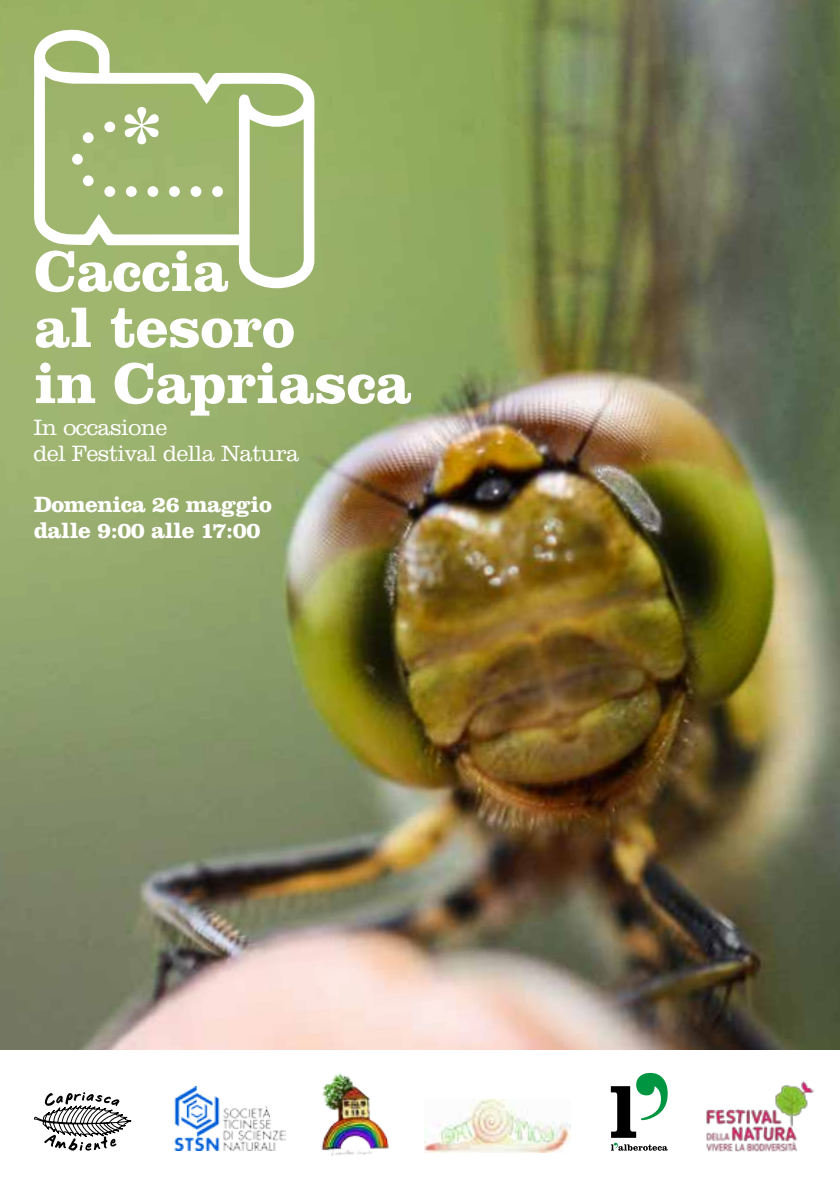
<style>
.page{position:relative;width:840px;height:1191px;background:#fff}
.page>*{position:absolute;margin:0;border:0;box-sizing:border-box;transform-origin:0 0}
.t1{font:700 59.4px/56px "Clarendon";letter-spacing:-.01em;color:#fff}
.t2{font:700 23px/26px "Clarendon";letter-spacing:-.02em;color:#fff}
.t3{font:300 23px/26px "Clarendon";letter-spacing:-.02em;color:#fff}
</style>
<div class="page">
<img style="left:0;top:0;width:839px;height:1049px">
<img style="left:321px;top:1073px;width:68px;height:83px">
<svg style="left:610px;top:1073px;width:57px;height:77px"></svg>
<img style="left:174px;top:1086px;width:112px;height:64px">
<img style="left:706px;top:1081px;width:108px;height:71px">
<svg style="left:34px;top:1092px;width:97px;height:58px"></svg>
<svg style="left:34px;top:27px;width:280px;height:264px;fill:#9db56c"></svg>
<div style="left:83px;top:132px;width:11px;height:11px;background:#fff;border-radius:50%"></div>
<div style="left:72px;top:154px;width:11px;height:11px;background:#fff;border-radius:50%"></div>
<div style="left:126px;top:186px;width:11px;height:11px;background:#fff;border-radius:50%"></div>
<div style="left:147px;top:186px;width:11px;height:11px;background:#fff;border-radius:50%"></div>
<div style="left:169px;top:186px;width:11px;height:11px;background:#fff;border-radius:50%"></div>
<div style="left:83px;top:175px;width:11px;height:11px;background:#fff;border-radius:50%"></div>
<div style="left:104px;top:121px;width:11px;height:11px;background:#fff;border-radius:50%"></div>
<div style="left:104px;top:186px;width:11px;height:11px;background:#fff;border-radius:50%"></div>
<div style="left:190px;top:186px;width:11px;height:11px;background:#fff;border-radius:50%"></div>
<div style="left:212px;top:186px;width:11px;height:11px;background:#fff;border-radius:50%"></div>
<img style="left:424px;top:1099px;width:146px;height:53px">
<h1 class="t1" style="left:34px;top:242px;width:379px">Caccia<br>al tesoro<br>in Capriasca</h1>
<p class="t3" style="left:33px;top:414px;width:267px">In occasione<br>del Festival della Natura</p>
<p class="t2" style="left:34px;top:491px;width:239px">Domenica 26 maggio dalle 9:00 alle 17:00</p>
</div>
